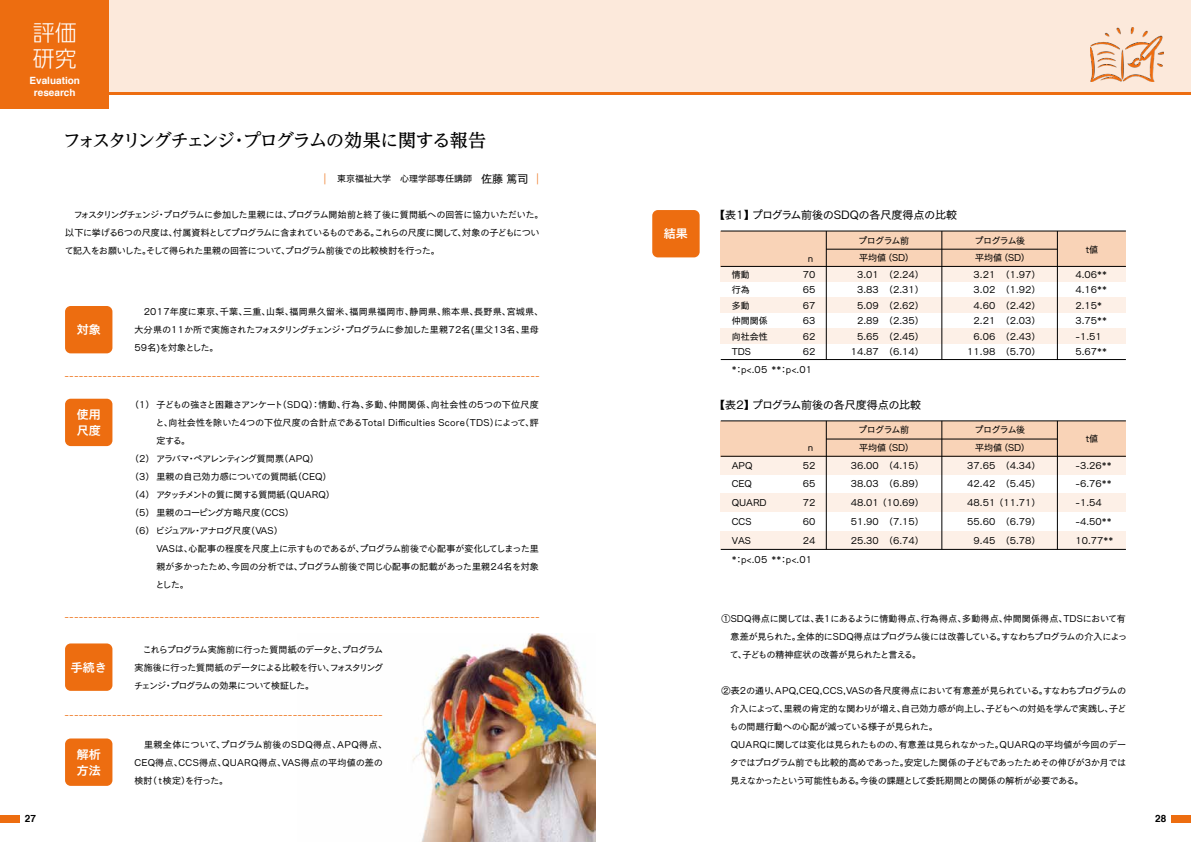
<style>
.page{position:relative;width:1191px;height:842px;background:#fff}
.page>*{position:absolute;margin:0;border:0;box-sizing:border-box;transform-origin:0 0}
.t1{font:300 22px/26px "UD Shin Go Pr 6";color:#fff}
.t2{font:500 18px "UD Reimin Pr 6";letter-spacing:-.075em;color:#000}
.t3{font:12px/16px "New Cezanne Pro DB";color:#fff}
.t4{font:11px "New Cezanne Pro M";letter-spacing:-.02em;color:#000}
.t5{font:700 10px/12px "Helvetica";color:#fff;text-align:center}
.t6{font:700 10px "Helvetica";color:#000}
.t7{font:9px/15.5px "New Cezanne Pro M";letter-spacing:-.01em;color:#000}
.t8{font:9px "New Cezanne Pro M";color:#ed6d10}
.t9{font:9px/18px "New Cezanne Pro M";letter-spacing:-.05em;color:#000}
.t10{font:9px/18px "New Cezanne Pro M";letter-spacing:.025em;color:#000}
.t11{font:9px/17.8px "New Cezanne Pro M";letter-spacing:-.04em;color:#000}
.t12{font:9px "New Cezanne Pro M";letter-spacing:.02em;color:#000}
.t13{font:9px "New Cezanne Pro M";letter-spacing:.015em;color:#000}
.t14{font:9px "New Cezanne Pro M";letter-spacing:.01em;color:#000}
.t15{font:9px "New Cezanne Pro M";letter-spacing:-.03em;color:#000}
.t16{font:9px "New Cezanne Pro M";letter-spacing:-.09em;color:#000}
.t17{font:9px "New Cezanne Pro M";letter-spacing:-.12em;color:#000}
.s1{font-size:11px;color:#ed6d10}
.s2{font-size:11px}
</style>
<div class="page">
<div style="left:0;top:0;width:1191px;height:92px;background:#fce9db"></div>
<hr style="left:0;top:92px;width:1191px;height:2px;background:#ed6d10">
<img style="left:412px;top:634px;width:183px;height:208px">
<div style="left:720px;top:456px;width:405px;height:19px;background:#fdf0e7"></div>
<div style="left:720px;top:494px;width:405px;height:18px;background:#fdf0e7"></div>
<div style="left:720px;top:531px;width:405px;height:18px;background:#fdf0e7"></div>
<div style="left:720px;top:231px;width:405px;height:35px;background:#f9d3b7"></div>
<div style="left:720px;top:421px;width:405px;height:35px;background:#f9d3b7"></div>
<div style="left:720px;top:266px;width:405px;height:16px;background:#fdf0e7"></div>
<div style="left:720px;top:298px;width:405px;height:15px;background:#fdf0e7"></div>
<div style="left:720px;top:329px;width:405px;height:15px;background:#fdf0e7"></div>
<img style="left:1090px;top:27px;width:73px;height:54px">
<div style="left:0;top:0;width:109px;height:109px;background:#ed6d10"></div>
<hr style="left:720px;top:231px;width:405px;height:1px;background:#000">
<hr style="left:720px;top:266px;width:405px;height:1px;background:#000">
<hr style="left:720px;top:359px;width:405px;height:1px;background:#000">
<hr style="left:1057px;top:231px;width:1px;height:128px;background:#000">
<hr style="left:941px;top:231px;width:1px;height:128px;background:#000">
<hr style="left:826px;top:231px;width:1px;height:128px;background:#000">
<hr style="left:826px;top:249px;width:231px;height:1px;background:#000">
<hr style="left:720px;top:421px;width:405px;height:1px;background:#000">
<hr style="left:720px;top:456px;width:405px;height:1px;background:#000">
<hr style="left:720px;top:549px;width:405px;height:1px;background:#000">
<hr style="left:1057px;top:421px;width:1px;height:128px;background:#000">
<hr style="left:941px;top:421px;width:1px;height:128px;background:#000">
<hr style="left:826px;top:421px;width:1px;height:128px;background:#000">
<hr style="left:826px;top:439px;width:231px;height:1px;background:#000">
<div style="left:65px;top:306px;width:47px;height:47px;background:#ed6d10;border-radius:6px"></div>
<div style="left:652px;top:210px;width:47px;height:47px;background:#ed6d10;border-radius:6px"></div>
<div style="left:65px;top:643px;width:47px;height:48px;background:#ed6d10;border-radius:6px"></div>
<div style="left:65px;top:738px;width:47px;height:48px;background:#ed6d10;border-radius:6px"></div>
<div style="left:65px;top:399px;width:47px;height:47px;background:#ed6d10;border-radius:6px"></div>
<div style="left:0;top:815px;width:20px;height:7px;background:#ed6d10"></div>
<div style="left:1171px;top:815px;width:20px;height:7px;background:#ed6d10"></div>
<h1 class="t1" style="left:33px;top:19px;width:45px">評価研究</h1>
<p class="t5" style="left:29px;top:74px;width:52px">Evaluation research</p>
<h2 class="t2" style="left:63px;top:125px;width:424px">フォスタリングチェンジ・プログラムの効果に関する報告</h2>
<p class="t7" style="left:319px;top:169px;width:225px"><span class="s1">｜</span> 東京福祉大学　心理学部専任講師　<span class="s2">佐藤 篤司</span> <span class="s1">｜</span></p>
<p class="t9" style="left:65px;top:204px;width:480px">　フォスタリングチェンジ・プログラムに参加した里親には、プログラム開始前と終了後に質問紙への回答に協力いただいた。以下に挙げる6つの尺度は、付属資料としてプログラムに含まれているものである。これらの尺度に関して、対象の子どもについて記入をお願いした。そして得られた里親の回答について、プログラム前後での比較検討を行った。</p>
<h3 class="t3" style="left:77px;top:320px;width:25px">対象</h3>
<p class="t10" style="left:134px;top:302px;width:410px">　2017年度に東京、千葉、三重、山梨、福岡県久留米、福岡県福岡市、静岡県、熊本県、長野県、宮城県、大分県の11か所で実施されたフォスタリングチェンジ・プログラムに参加した里親72名(里父13名、里母<br>59名)を対象とした。</p>
<p class="t8" style="left:64px;top:368px;width:477px">----------------------------------------------------------------------------------------------------</p>
<h3 class="t3" style="left:77px;top:405px;width:25px">使用尺度</h3>
<p class="t13" style="left:130px;top:397px;width:410px">（1）子どもの強さと困難さアンケート（SDQ）：情動、行為、多動、仲間関係、向社会性の5つの下位尺度</p>
<p class="t12" style="left:155px;top:415px;width:385px">と、向社会性を除いた4つの下位尺度の合計点であるTotal Difficulties Score（TDS）によって、評</p>
<p class="t7" style="left:156px;top:432px;width:35px">定する。</p>
<p class="t16" style="left:130px;top:451px;width:190px">（2）アラバマ・ペアレンティング質問票（APQ）</p>
<p class="t14" style="left:130px;top:469px;width:203px">（3）里親の自己効力感についての質問紙（CEQ）</p>
<p class="t15" style="left:130px;top:487px;width:206px">（4）アタッチメントの質に関する質問紙（QUARQ）</p>
<p class="t14" style="left:130px;top:505px;width:165px">（5）里親のコーピング方略尺度（CCS）</p>
<p class="t17" style="left:130px;top:523px;width:154px">（6）ビジュアル・アナログ尺度（VAS）</p>
<p class="t7" style="left:156px;top:540px;width:384px">VASは、心配事の程度を尺度上に示すものであるが、プログラム前後で心配事が変化してしまった里</p>
<p class="t7" style="left:156px;top:558px;width:384px">親が多かったため、今回の分析では、プログラム前後で同じ心配事の記載があった里親24名を対象</p>
<p class="t7" style="left:155px;top:576px;width:35px">とした。</p>
<p class="t8" style="left:64px;top:608px;width:477px">----------------------------------------------------------------------------------------------------</p>
<h3 class="t3" style="left:71px;top:657px;width:37px">手続き</h3>
<p class="t7" style="left:134px;top:639px;width:250px;line-height:18px;text-align:justify">　これらプログラム実施前に行った質問紙のデータと、プログラム実施後に行った質問紙のデータによる比較を行い、フォスタリングチェンジ・プログラムの効果について検証した。</p>
<p class="t8" style="left:64px;top:707px;width:320px">-------------------------------------------------------------------</p>
<h3 class="t3" style="left:77px;top:745px;width:25px">解析方法</h3>
<p class="t10" style="left:134px;top:734px;width:254px">　里親全体について、プログラム前後のSDQ得点、APQ得点、<br>CEQ得点、CCS得点、QUARQ得点、VAS得点の平均値の差の検討（ｔ検定）を行った。</p>
<h3 class="t3" style="left:664px;top:224px;width:25px">結果</h3>
<p class="t4" style="left:714px;top:205px;width:244px">【表1】プログラム前後のSDQの各尺度得点の比較</p>
<p class="t7" style="left:807px;top:250px;width:7px">n</p>
<p class="t11" style="left:858px;top:230px;width:57px">プログラム前平均値（SD）</p>
<p class="t9" style="left:974px;top:230px;width:57px">プログラム後平均値（SD）</p>
<p class="t7" style="left:1085px;top:240px;width:14px">t値</p>
<p class="t7" style="left:731px;top:265px;width:37px">情動<br>行為<br>多動<br>仲間関係向社会性<br>TDS</p>
<p class="t7" style="left:802px;top:265px;width:14px;text-align:justify">70<br>65<br>67<br>63<br>62<br>62</p>
<p class="t7" style="left:731px;top:360px;width:82px">*：p&lt;.05 **：p&lt;.01</p>
<p class="t7" style="left:850px;top:265px;width:30px;text-align:right">3.01<br>3.83<br>5.09<br>2.89<br>5.65<br>14.87</p>
<p class="t7" style="left:884px;top:265px;width:41px;text-align:justify">（2.24）（2.31）（2.62）（2.35）（2.45）（6.14）</p>
<p class="t7" style="left:967px;top:265px;width:30px;text-align:right">3.21<br>3.02<br>4.60<br>2.21<br>6.06<br>11.98</p>
<p class="t7" style="left:1000px;top:265px;width:41px;text-align:justify">（1.97）（1.92）（2.42）（2.03）（2.43）（5.70）</p>
<p class="t7" style="left:1075px;top:265px;width:33px">4.06**<br>4.16**<br>2.15*<br>3.75** -1.51<br>5.67**</p>
<p class="t4" style="left:714px;top:395px;width:208px">【表2】プログラム前後の各尺度得点の比較</p>
<p class="t7" style="left:807px;top:439px;width:7px">n</p>
<p class="t7" style="left:731px;top:455px;width:37px;line-height:18.7px">APQ<br>CEQ<br>QUARD<br>CCS<br>VAS</p>
<p class="t7" style="left:802px;top:455px;width:14px;line-height:18.7px;text-align:justify">52<br>65<br>72<br>60<br>24</p>
<p class="t7" style="left:732px;top:551px;width:82px">*：p&lt;.05 **：p&lt;.01</p>
<p class="t11" style="left:858px;top:420px;width:57px">プログラム前平均値（SD）</p>
<p class="t9" style="left:974px;top:420px;width:57px;line-height:17.7px">プログラム後平均値（SD）</p>
<p class="t7" style="left:884px;top:455px;width:41px;line-height:18.7px">（4.15）（6.89）</p>
<p class="t7" style="left:884px;top:511px;width:41px;line-height:18.7px">（7.15）（6.74）</p>
<p class="t7" style="left:850px;top:455px;width:75px;line-height:18.7px">36.00<br>38.03<br>48.01（10.69）<br>51.90<br>25.30</p>
<p class="t7" style="left:1000px;top:455px;width:41px;line-height:18.7px">（4.34）（5.45）</p>
<p class="t7" style="left:1000px;top:511px;width:41px;line-height:18.7px">（6.79）（5.78）</p>
<p class="t7" style="left:967px;top:456px;width:30px">37.65</p>
<p class="t7" style="left:967px;top:475px;width:30px">42.42</p>
<p class="t7" style="left:967px;top:494px;width:75px">48.51（11.71）</p>
<p class="t7" style="left:967px;top:513px;width:30px">55.60</p>
<p class="t7" style="left:973px;top:531px;width:23px">9.45</p>
<p class="t7" style="left:1085px;top:430px;width:14px">t値</p>
<p class="t7" style="left:1075px;top:455px;width:39px;line-height:18.7px">-3.26** -6.76** -1.54 -4.50**<br>10.77**</p>
<p class="t7" style="left:730px;top:608px;width:399px;line-height:18px;text-indent:-8px">①SDQ得点に関しては、表1にあるように情動得点、行為得点、多動得点、仲間関係得点、TDSにおいて有意差が見られた。全体的にSDQ得点はプログラム後には改善している。すなわちプログラムの介入によって、子どもの精神症状の改善が見られたと言える。</p>
<p class="t7" style="left:721px;top:682px;width:406px">②表2の通り、APQ,CEQ,CCS,VASの各尺度得点において有意差が見られている。すなわちプログラムの</p>
<p class="t7" style="left:730px;top:700px;width:397px">介入によって、里親の肯定的な関わりが増え、自己効力感が向上し、子どもへの対処を学んで実践し、子ど</p>
<p class="t7" style="left:729px;top:718px;width:210px">もの問題行動への心配が減っている様子が見られた。</p>
<p class="t7" style="left:721px;top:736px;width:406px">　QUARQに関しては変化は見られたものの、有意差は見られなかった。QUARQの平均値が今回のデー</p>
<p class="t11" style="left:730px;top:752px;width:398px">タではプログラム前でも比較的高めであった。安定した関係の子どもであったためその伸びが3か月では</p>
<p class="t9" style="left:730px;top:770px;width:354px">見えなかったという可能性もある。今後の課題として委託期間との関係の解析が必要である。</p>
<p class="t6" style="left:25px;top:810px;width:13px">27</p>
<p class="t6" style="left:1155px;top:810px;width:13px">28</p>
</div>
